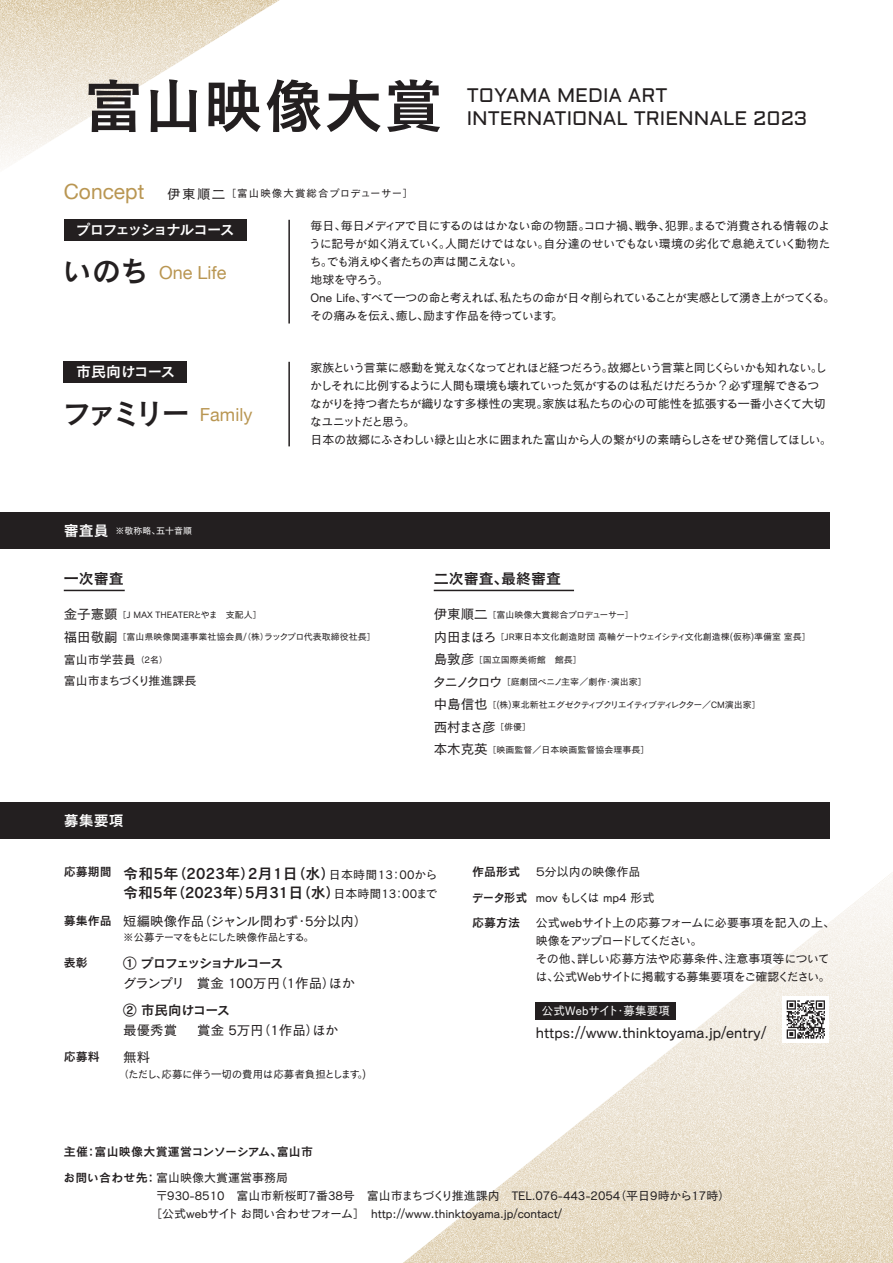
<style>
.page{position:relative;width:893px;height:1263px;background:#fff}
.page>*{position:absolute;margin:0;border:0;box-sizing:border-box;transform-origin:0 0}
.t1{font:60px "Cezanne Pro DB";color:#231f20}
.t2{font:19.5px/22.5px "Aldrich";color:#231f20}
.t3{font:18px "Helvetica Neue";color:#b99652}
.t4{font:15px/19.5px "Cezanne Pro DB";color:#231f20;text-align:right}
.t5{font:15px "Cezanne Pro M";color:#231f20}
.t6{font:15px "Cezanne Pro DB";letter-spacing:-.11em;color:#fff}
.t7{font:15px "Cezanne Pro DB";letter-spacing:-.055em;color:#fff}
.t8{font:15px "Cezanne Pro DB";letter-spacing:-.09em;color:#fff}
.t9{font:13.5px "Cezanne Pro M";color:#231f20}
.t10{font:13.5px "Cezanne Pro DB";letter-spacing:-.1em;color:#231f20}
.t11{font:13.5px "Cezanne Pro DB";letter-spacing:-.055em;color:#231f20}
.t12{font:12px/18px "Cezanne Pro M";letter-spacing:-.06em;color:#231f20}
.t13{font:12px/18px "Cezanne Pro M";letter-spacing:-.07em;color:#231f20}
.t14{font:12px/21.8px "Cezanne Pro M";color:#231f20}
.t15{font:12px/18px "Cezanne Pro M";letter-spacing:-.04em;color:#231f20}
.t16{font:12px/25.5px "Cezanne Pro M";letter-spacing:-.005em;color:#231f20}
.t17{font:12px "Cezanne Pro DB";letter-spacing:.02em;color:#231f20}
.t18{font:12px "Cezanne Pro M";letter-spacing:.02em;color:#fff;scale:.96 1}
.t19{font:12px "Cezanne Pro DB";color:#231f20}
.t20{font:10.5px "Cezanne Pro M";letter-spacing:.085em;color:#231f20}
.t21{font:10.5px "Cezanne Pro M";letter-spacing:-.02em;color:#231f20}
.t22{font:10.5px "Cezanne Pro M";letter-spacing:-.13em;color:#231f20}
.t23{font:9px "Cezanne Pro M";color:#231f20}
.t24{font:9px "Cezanne Pro M";letter-spacing:-.12em;color:#231f20}
.t25{font:9px "Cezanne Pro M";color:#fff}
.s1{font-family:"Helvetica Neue";font-size:21px;color:#b99652}
.s2{font-size:13.5px}
.s3{font-family:"Cezanne Pro DB";font-size:30px;color:#231f20}
.s4{font-family:"Cezanne Pro DB";font-size:15px}
.s5{font-size:9px}
.s6{font-family:"Cezanne Pro M";font-size:12px}
.s7{font-family:"Cezanne Pro DB";font-size:12px}
.s8{font-family:"Cezanne Pro DB"}
</style>
<div class="page">
<img style="left:0;top:0;width:290px;height:220px">
<img style="left:215px;top:802px;width:678px;height:461px">
<div style="left:64px;top:220px;width:183px;height:21px;background:#231f20"></div>
<div style="left:64px;top:362px;width:123px;height:21px;background:#231f20"></div>
<hr style="left:288px;top:220px;width:2px;height:103px;background:#231f20">
<hr style="left:288px;top:362px;width:2px;height:84px;background:#231f20">
<hr style="left:64px;top:590px;width:61px;height:1px;background:#231f20">
<hr style="left:434px;top:590px;width:140px;height:1px;background:#231f20">
<div style="left:0;top:512px;width:829px;height:36px;background:#231f20"></div>
<div style="left:0;top:802px;width:829px;height:36px;background:#231f20"></div>
<div style="left:536px;top:1002px;width:140px;height:17px;background:#231f20"></div>
<div style="left:782px;top:996px;width:47px;height:47px;background:#fff"></div>
<svg style="left:787px;top:1000px;width:38px;height:39px"></svg>
<h1 class="t1" style="left:84px;top:68px;width:361px">富山映像大賞</h1>
<h2 class="t2" style="left:467px;top:85px;width:342px">TOYAMA MEDIA ART<br>INTERNATIONAL TRIENNALE 2023</h2>
<p class="t20" style="left:64px;top:187px;width:351px"><span class="s1">Concept</span> <span class="s2">伊東順二</span> ［富山映像大賞総合プロデューサー］</p>
<p class="t6" style="left:76px;top:220px;width:161px">プロフェッショナルコース</p>
<h3 class="t3" style="left:62px;top:260px;width:166px"><span class="s3">いのち</span> One Life</h3>
<p class="t12" style="left:309px;top:216px;width:528px">毎日、毎日メディアで目にするのははかない命の物語。コロナ禍、戦争、犯罪。まるで消費される情報のように記号が如く消えていく。人間だけではない。自分達のせいでもない環境の劣化で息絶えていく動物たち。でも消えゆく者たちの声は聞こえない。<br>地球を守ろう。<br>One Life、すべて一つの命と考えれば、私たちの命が日々削られていることが実感として湧き上がってくる。その痛みを伝え、癒し、励ます作品を待っています。</p>
<p class="t7" style="left:76px;top:362px;width:101px">市民向けコース</p>
<h3 class="t3" style="left:62px;top:402px;width:192px"><span class="s3">ファミリー</span> Family</h3>
<p class="t13" style="left:310px;top:358px;width:523px">家族という言葉に感動を覚えなくなってどれほど経つだろう。故郷という言葉と同じくらいかも知れない。しかしそれに比例するように人間も環境も壊れていった気がするのは私だけだろうか？必ず理解できるつながりを持つ者たちが織りなす多様性の実現。家族は私たちの心の可能性を拡張する一番小さくて大切なユニットだと思う。<br>日本の故郷にふさわしい緑と山と水に囲まれた富山から人の繋がりの素晴らしさをぜひ発信してほしい。</p>
<p class="t25" style="left:64px;top:525px;width:130px"><span class="s4">審査員</span> ※敬称略、五十音順</p>
<p class="t4" style="left:64px;top:568px;width:61px">一次審査</p>
<p class="t4" style="left:434px;top:568px;width:129px">二次審査、最終審査</p>
<p class="t23" style="left:64px;top:608px;width:199px"><span class="s2">金子憲顕</span> ［J MAX THEATERとやま　支配人］</p>
<p class="t23" style="left:64px;top:631px;width:313px"><span class="s2">福田敬嗣</span> ［富山県映像関連事業社協会員/（株）ラックプロ代表取締役社長］</p>
<p class="t14" style="left:64px;top:648px;width:134px">富山市学芸員<span class="s5">（2名）<br></span>富山市まちづくり推進課長</p>
<p class="t8" style="left:64px;top:811px;width:62px">募集要項</p>
<p class="t23" style="left:434px;top:608px;width:202px"><span class="s2">伊東順二</span> ［富山映像大賞総合プロデューサー］</p>
<p class="t23" style="left:434px;top:631px;width:379px"><span class="s2">内田まほろ</span> ［JR東日本文化創造財団 高輪ゲートウェイシティ文化創造棟(仮称)準備室 室長］</p>
<p class="t23" style="left:434px;top:653px;width:150px"><span class="s2">島敦彦</span> ［国立国際美術館　館長］</p>
<p class="t23" style="left:432px;top:676px;width:216px"><span class="s2">タニノクロウ</span> ［庭劇団ペニノ主宰／劇作・演出家］</p>
<p class="t24" style="left:434px;top:698px;width:329px"><span class="s2">中島信也</span> ［(株)東北新社エグゼクティブクリエイティブディレクター／ＣＭ演出家］</p>
<p class="t9" style="left:434px;top:718px;width:99px">西村まさ彦 <span class="s5">［俳優］</span></p>
<p class="t23" style="left:434px;top:743px;width:217px"><span class="s2">本木克英</span> ［映画監督／日本映画監督協会理事長］</p>
<p class="t4" style="left:64px;top:863px;width:375px"><sup>応募期間</sup> 令和5年（2023年）2月1日（水）<span class="s6">日本時間13：00から</span>令和5年（2023年）5月31日（水）<span class="s6">日本時間13：00まで</span></p>
<p class="t9" style="left:64px;top:912px;width:305px"><span class="s7">募集作品</span> 短編映像作品（ジャンル問わず・5分以内）</p>
<p class="t22" style="left:123px;top:931px;width:192px">※公募テーマをもとにした映像作品とする。</p>
<p class="t19" style="left:64px;top:955px;width:25px">表彰</p>
<p class="t10" style="left:123px;top:955px;width:162px">① プロフェッショナルコース</p>
<p class="t9" style="left:123px;top:974px;width:233px">グランプリ　賞金 100万円（1作品）ほか</p>
<p class="t11" style="left:123px;top:1002px;width:109px">② 市民向けコース</p>
<p class="t9" style="left:123px;top:1021px;width:55px">最優秀賞</p>
<p class="t9" style="left:197px;top:1021px;width:143px">賞金 5万円（1作品）ほか</p>
<p class="t19" style="left:64px;top:1049px;width:37px">応募料</p>
<p class="t9" style="left:123px;top:1049px;width:28px">無料</p>
<p class="t21" style="left:118px;top:1067px;width:251px">（ただし、応募に伴う一切の費用は応募者負担とします。)</p>
<p class="t16" style="left:472px;top:859px;width:184px"><span class="s8">作品形式</span> ５分以内の映像作品<span class="s8">データ形式</span> mov もしくは ｍｐ4 形式</p>
<p class="t19" style="left:472px;top:915px;width:49px">応募方法</p>
<p class="t15" style="left:535px;top:913px;width:301px">公式webサイト上の応募フォームに必要事項を記入の上、映像をアップロードしてください。<br>その他、詳しい応募方法や応募条件、注意事項等については、公式Webサイトに掲載する募集要項をご確認ください。</p>
<p class="t18" style="left:542px;top:1003px;width:135px">公式Webサイト・募集要項</p>
<p class="t5" style="left:536px;top:1023px;width:232px">https://www.thinktoyama.jp/entry/</p>
<p class="t17" style="left:64px;top:1144px;width:251px">主催：富山映像大賞運営コンソーシアム、富山市</p>
<p class="t14" style="left:63px;top:1166px;width:226px"><span class="s8">お問い合わせ先：</span>富山映像大賞運営事務局</p>
<p class="t14" style="left:156px;top:1184px;width:576px">〒930-8510　富山市新桜町7番38号　富山市まちづくり推進課内　TEL.076-443-2054（平日9時から17時）</p>
<p class="t14" style="left:150px;top:1202px;width:413px">［公式webサイト お問い合わせフォーム］　http://www.thinktoyama.jp/contact/</p>
</div>
